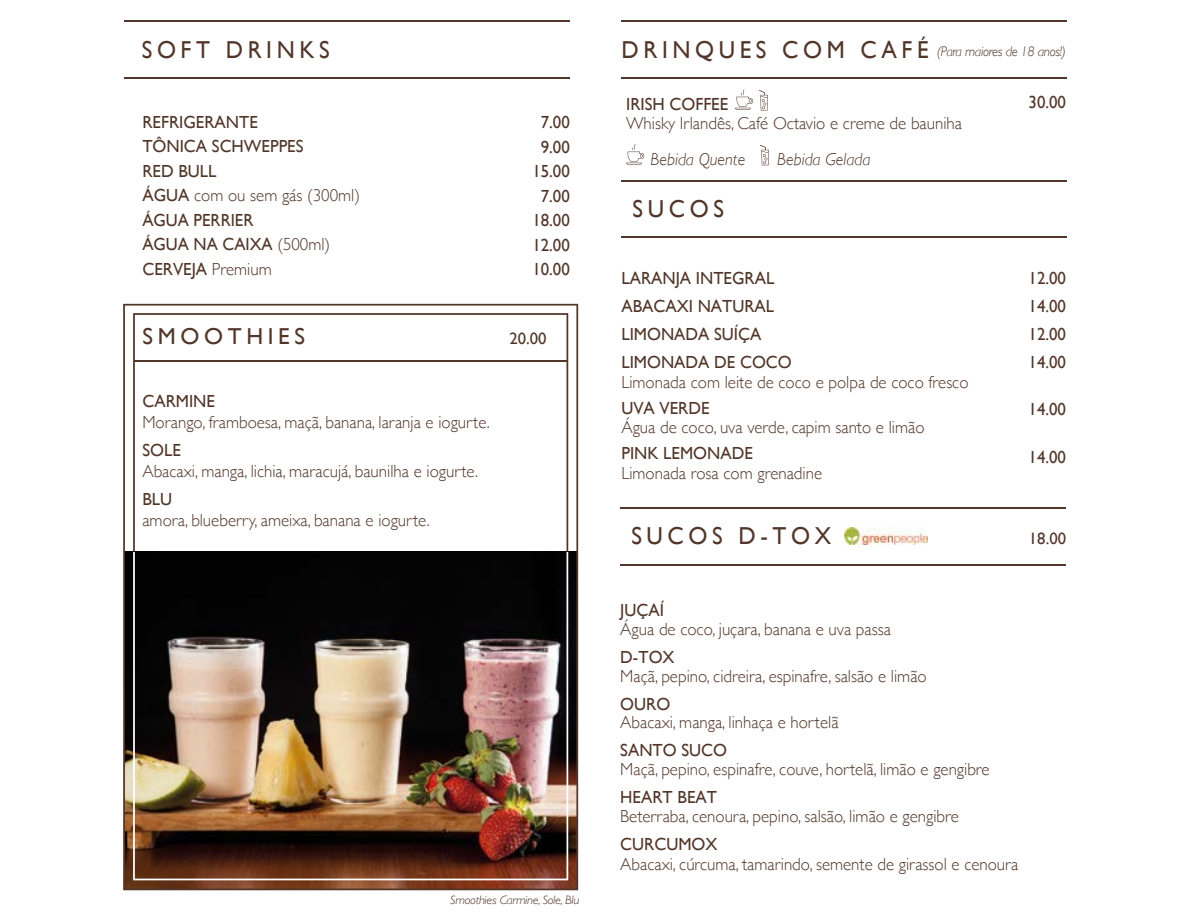
<style>
.page{position:relative;width:1191px;height:923px;background:#fff}
.page>*{position:absolute;margin:0;border:0;box-sizing:border-box;transform-origin:0 0}
.t1{font:24.5px "Gill Sans";letter-spacing:.2em;color:#513629;scale:.94 1}
.t2{font:23.1px "Gill Sans";letter-spacing:.2em;color:#513629}
.t3{font:300 17.5px "Gill Sans";color:#513629}
.t4{font:17.5px/24.5px "Gill Sans";color:#513629}
.t5{font:italic 300 17.5px "Gill Sans";color:#513629}
.t6{font:16.45px "Gill Sans";color:#513629}
.t7{font:italic 300 14px "Gill Sans";letter-spacing:-.025em;color:#513629}
.t8{font:italic 300 12.25px "Gill Sans";letter-spacing:-.025em;color:#513629;scale:1.06 1}
.s1{font-weight:300}
</style>
<div class="page">
<hr style="left:124px;top:21px;width:446px;height:1px;background:#513629">
<hr style="left:124px;top:77px;width:446px;height:2px;background:#513629">
<hr style="left:621px;top:21px;width:446px;height:1px;background:#513629">
<hr style="left:621px;top:77px;width:446px;height:2px;background:#513629">
<hr style="left:620px;top:507px;width:446px;height:2px;background:#513629">
<hr style="left:620px;top:564px;width:446px;height:1px;background:#513629">
<hr style="left:621px;top:180px;width:446px;height:1px;background:#513629">
<hr style="left:621px;top:236px;width:446px;height:2px;background:#513629">
<img style="left:844px;top:527px;width:83px;height:17px">
<svg style="left:123px;top:304px;width:455px;height:586px"></svg>
<img style="left:133px;top:552px;width:435px;height:328px">
<svg style="left:133px;top:313px;width:435px;height:238px"></svg>
<svg style="left:626px;top:144px;width:18px;height:21px"></svg>
<svg style="left:760px;top:145px;width:9px;height:20px"></svg>
<svg style="left:735px;top:89px;width:18px;height:21px"></svg>
<svg style="left:759px;top:90px;width:9px;height:20px"></svg>
<h1 class="t1" style="left:142px;top:35px;width:201px">SOFT DRINKS</h1>
<p class="t4" style="left:142px;top:109px;width:219px">REFRIGERANTE<br>TÔNICA SCHWEPPES<br>RED BULL<br>ÁGUA <span class="s1">com ou sem gás (300ml)<br></span>ÁGUA PERRIER<br>ÁGUA NA CAIXA <span class="s1">(500ml)</span></p>
<p class="t4" style="left:142px;top:257px;width:131px">CERVEJA <span class="s1">Premium</span></p>
<h2 class="t2" style="left:143px;top:322px;width:164px">SMOOTHIES</h2>
<p class="t4" style="left:142px;top:389px;width:74px">CARMINE</p>
<p class="t3" style="left:142px;top:409px;width:349px">Morango, framboesa, maçã, banana, laranja e iogurte.</p>
<p class="t4" style="left:142px;top:438px;width:40px">SOLE</p>
<p class="t3" style="left:142px;top:458px;width:337px">Abacaxi, manga, lichia, maracujá, baunilha e iogurte.</p>
<p class="t4" style="left:142px;top:487px;width:31px">BLU</p>
<p class="t3" style="left:142px;top:507px;width:289px">amora, blueberry, ameixa, banana e iogurte.</p>
<p class="t4" style="left:532px;top:110px;width:39px;text-align:center">7.00<br>9.00<br>15.00<br>7.00<br>18.00<br>12.00<br>10.00</p>
<p class="t6" style="left:509px;top:328px;width:39px">20.00</p>
<p class="t8" style="left:450px;top:892px;width:123px">Smoothies Carmine, Sole, Blu</p>
<h1 class="t1" style="left:621px;top:35px;width:328px">DRINQUES COM CAFÉ</h1>
<p class="t7" style="left:937px;top:43px;width:130px">(Para maiores de 18 anos!)</p>
<p class="t4" style="left:626px;top:92px;width:104px">IRISH COFFEE</p>
<p class="t3" style="left:626px;top:110px;width:337px">Whisky Irlandês, Café Octavio e creme de bauniha</p>
<p class="t5" style="left:650px;top:149px;width:96px">Bebida Quente</p>
<p class="t5" style="left:777px;top:149px;width:95px">Bebida Gelada</p>
<h1 class="t1" style="left:632px;top:194px;width:99px">SUCOS</h1>
<p class="t4" style="left:621px;top:264px;width:172px;line-height:28px">LARANJA INTEGRAL<br>ABACAXI NATURAL<br>LIMONADA SUÍÇA<br>LIMONADA DE COCO</p>
<p class="t3" style="left:621px;top:368px;width:348px">Limonada com leite de coco e polpa de coco fresco</p>
<p class="t4" style="left:621px;top:395px;width:90px">UVA VERDE</p>
<p class="t3" style="left:621px;top:414px;width:304px">Água de coco, uva verde, capim santo e limão</p>
<p class="t4" style="left:621px;top:441px;width:133px">PINK LEMONADE</p>
<p class="t3" style="left:621px;top:459px;width:202px">Limonada rosa com grenadine</p>
<h1 class="t1" style="left:631px;top:521px;width:214px">SUCOS D-TOX</h1>
<p class="t4" style="left:1028px;top:90px;width:39px">30.00</p>
<p class="t4" style="left:1028px;top:264px;width:39px;line-height:28px;text-align:justify">12.00<br>14.00<br>12.00<br>14.00</p>
<p class="t4" style="left:1028px;top:397px;width:39px">14.00</p>
<p class="t4" style="left:1028px;top:444px;width:39px">14.00</p>
<p class="t6" style="left:1029px;top:529px;width:39px">18.00</p>
<p class="t4" style="left:620px;top:597px;width:45px">JUÇAÍ</p>
<p class="t3" style="left:620px;top:615px;width:272px">Água de coco, juçara, banana e uva passa</p>
<p class="t4" style="left:620px;top:644px;width:56px">D-TOX</p>
<p class="t3" style="left:620px;top:663px;width:308px">Maçã, pepino, cidreira, espinafre, salsão e limão</p>
<p class="t4" style="left:620px;top:692px;width:51px">OURO</p>
<p class="t3" style="left:620px;top:708px;width:220px">Abacaxi, manga, linhaça e hortelã</p>
<p class="t4" style="left:620px;top:737px;width:108px">SANTO SUCO</p>
<p class="t3" style="left:620px;top:755px;width:371px">Maçã, pepino, espinafre, couve, hortelã, limão e gengibre</p>
<p class="t4" style="left:620px;top:784px;width:98px">HEART BEAT</p>
<p class="t3" style="left:620px;top:803px;width:340px">Beterraba, cenoura, pepino, salsão, limão e gengibre</p>
<p class="t4" style="left:620px;top:832px;width:99px">CURCUMOX</p>
<p class="t3" style="left:620px;top:850px;width:400px">Abacaxi, cúrcuma, tamarindo, semente de girassol e cenoura</p>
</div>
